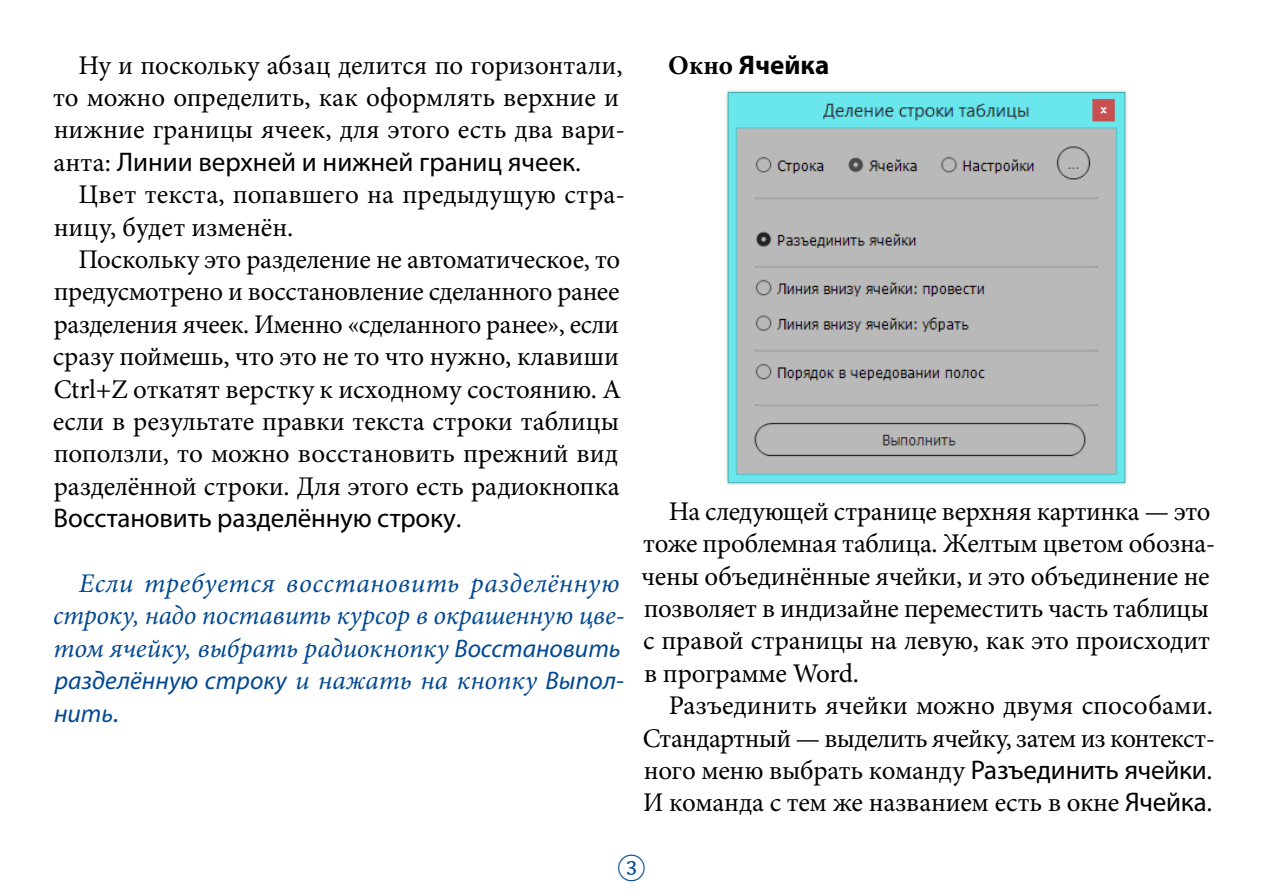
<style>
.page{position:relative;width:1263px;height:893px;background:#fff}
.page>*{position:absolute;margin:0;border:0;box-sizing:border-box;transform-origin:0 0}
.text{font:27px/32.4px "Minion Pro";letter-spacing:-.005em;color:#000}
.text-2{font:italic 27px/32.4px "Minion Pro";color:#034991}
.text-3{font:700 27px "Myriad Pro";color:#000}
.text-4{font:italic 25.5px/32.4px "Myriad Pro";letter-spacing:.005em;color:#034991}
.t1{font:24px "Cambria";color:#034991}
.s1{font-family:"Myriad Pro"}
.s2{font-family:"Myriad Pro";font-size:25.5px}
.s3{font-family:"Minion Pro";font-size:27px}
.s4{font-size:27px}
.s5{font-family:"Minion Pro"}
</style>
<div class="page">
<img style="left:726px;top:90px;width:401px;height:395px">
<p class="text" style="left:53px;top:49px;width:573px;text-indent:25px">Ну и поскольку абзац делится по горизонтали, то можно определить, как оформлять верхние и нижние границы ячеек, для этого есть два вари&shy;анта: <span class="s1">Линии верхней и нижней границ ячеек</span>.</p>
<p class="text" style="left:54px;top:179px;width:573px;text-indent:25px">Цвет текста, попавшего на предыдущую стра&shy;ницу, будет изменён.</p>
<p class="text" style="left:53px;top:243px;width:570px;text-align:justify;text-indent:25px">Поскольку это разделение не автоматическое, то предусмотрено и восстановление сделанного ранее разделения ячеек. Именно «сделанного ранее», если сразу поймешь, что это не то что нужно, клавиши Ctrl+Z откатят верстку к исходному состоянию. А если в результате правки текста строки таблицы поползли, то можно восстановить прежний вид разделённой строки. Для этого есть радиокнопка <span class="s1">Восстановить разделённую строку</span>.</p>
<p class="text-2" style="left:53px;top:567px;width:573px;text-indent:26px">Если требуется восстановить разделённую строку, надо поставить курсор в окрашенную цве&shy;том ячейку, выбрать радиокнопку <span class="s2">Восстановить</span></p>
<p class="text-4" style="left:54px;top:664px;width:571px">разделённую строку <span class="s3">и нажать на кнопку</span> Выпол&shy;нить<span class="s4">.</span></p>
<p class="text-3" style="left:668px;top:48px;width:163px"><span class="s5">Окно</span> Ячейка</p>
<p class="text" style="left:641px;top:495px;width:575px;text-indent:27px">На следующей странице верхняя картинка — это тоже проблемная таблица. Желтым цветом обозна&shy;чены объединённые ячейки, и это объединение не позволяет в индизайне переместить часть таблицы с правой страницы на левую, как это происходит в программе Word.</p>
<p class="text" style="left:643px;top:689px;width:574px;text-align:justify;text-indent:26px">Разъединить ячейки можно двумя способами.<br>Стандартный — выделить ячейку, затем из контекст&shy;ного меню выбрать команду <span class="s1">Разъединить ячейки</span>.<br>И команда с тем же названием есть в окне <span class="s1">Ячейка</span>.</p>
<p class="t1" style="left:617px;top:854px;width:30px">③</p>
</div>
